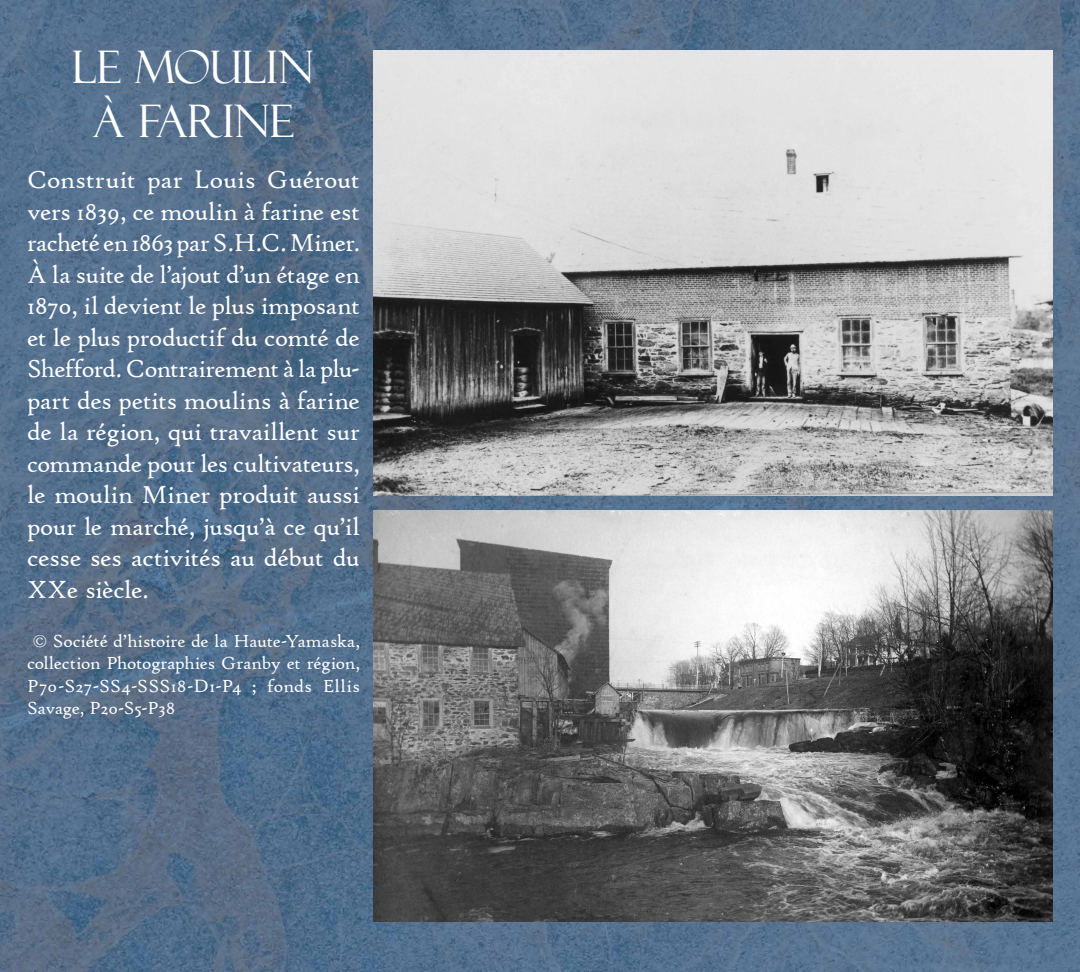
<style>
.page{position:relative;width:1080px;height:972px;background:#fff}
.page>*{position:absolute;margin:0;border:0;box-sizing:border-box;transform-origin:0 0}
.t1{font:45px "Felix Titling";letter-spacing:-.015em;color:#fff}
.t2{font:26.25px/31.5px "High Tower Text";letter-spacing:-.02em;color:#fff;text-align:justify}
.t3{font:18.75px/22.5px "High Tower Text";letter-spacing:-.01em;color:#fff;text-align:right}
</style>
<div class="page">
<img style="left:0;top:0;width:1080px;height:972px">
<img style="left:374px;top:51px;width:678px;height:444px">
<img style="left:374px;top:511px;width:678px;height:410px">
<p class="t1" style="left:73px;top:42px;width:243px">LE MOULIN</p>
<p class="t1" style="left:93px;top:96px;width:202px">À FARINE</p>
<p class="t2" style="left:27px;top:164px;width:335px">Construit par Louis Guérout vers 1839, ce moulin à farine est rachetéen1863par H.S C. . Miner.<br>À la suite de ’lajout ’d un étage en 1870, il devient le plus imposant et le plus productif du comté de</p>
<p class="t2" style="left:27px;top:385px;width:335px">part des petits moulins à farine</p>
<p class="t2" style="left:27px;top:353px;width:335px">Shefford. Contrairement laà plu-</p>
<p class="t2" style="left:27px;top:416px;width:335px">de la région, qui travaillent sur commande pour les cultivateurs, le moulin Miner produit aussi pour le marché, jusqu à’ ce qu i l’ cesse ses activités au début du XXe siècle.</p>
<p class="t3" style="left:27px;top:629px;width:335px">© Société ’d histoire de la Haute-Yamaska, collection Photographies Granby et région,<br>Ellis</p>
<p class="t3" style="left:267px;top:674px;width:47px">fonds</p>
<p class="t3" style="left:27px;top:674px;width:216px;text-align:left">P70-S27-SS4-SSS18-D1- 4P<br>Savage P, 20-S5-P38</p>
<p class="t3" style="left:252px;top:674px;width:6px">;</p>
</div>
